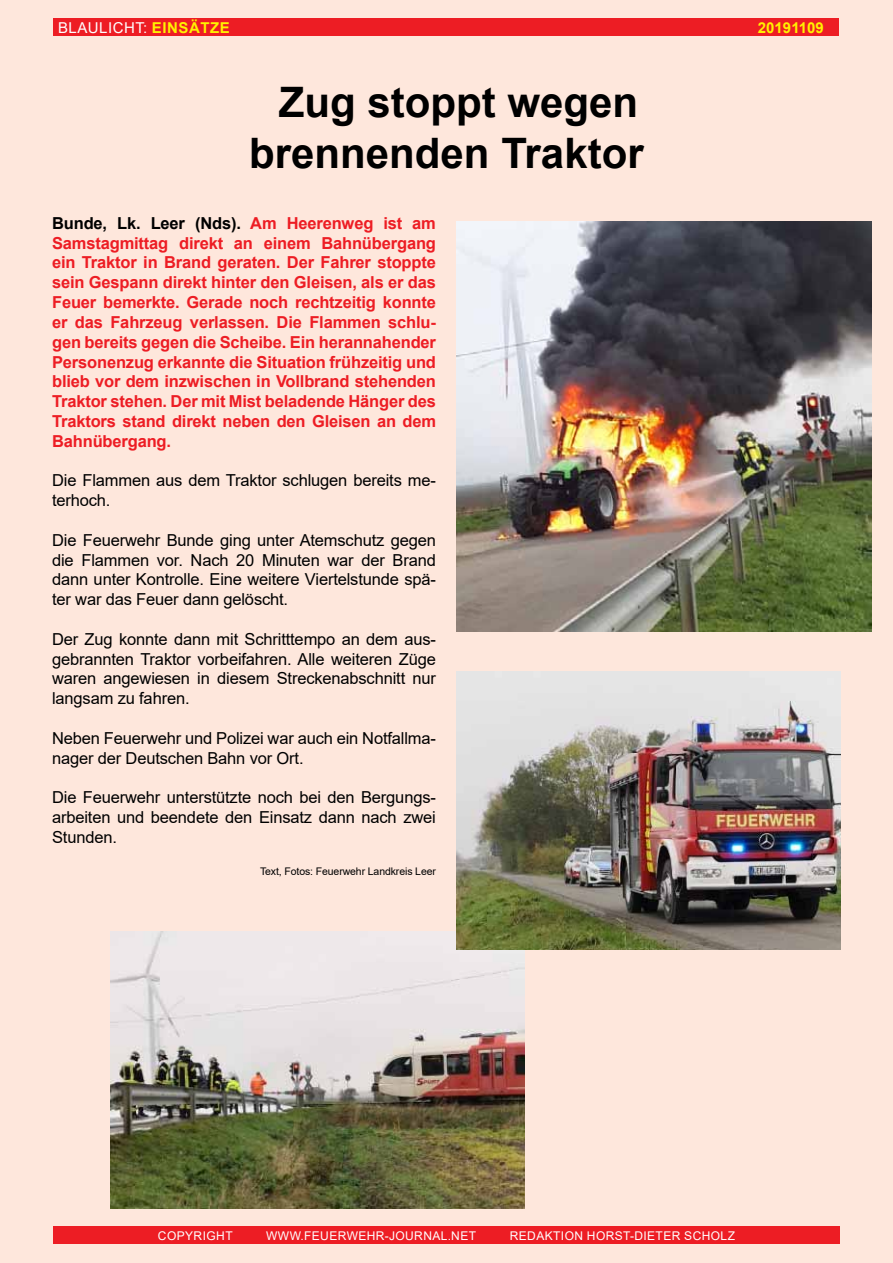
<style>
.page{position:relative;width:893px;height:1263px;background:#fee7dc}
.page>*{position:absolute;margin:0;border:0;box-sizing:border-box;transform-origin:0 0}
.t1{font:700 42px/51px "Arial";color:#000;text-align:center}
.t2{font:16.5px/19.8px "Arial";letter-spacing:-.01em;color:#000;text-align:justify}
.t3{font:700 16.5px/19.8px "Arial";letter-spacing:-.01em;color:#ed1d24;text-align:justify}
.t4{font:15px "Arial";letter-spacing:.035em;color:#fff}
.t5{font:700 15px "Arial";color:#fff200}
.t6{font:12px "Arial";letter-spacing:.035em;color:#fff}
.t7{font:10.5px "Arial";color:#000}
.s1{font-weight:700;color:#fff200}
.s2{color:#000}
</style>
<div class="page">
<div style="left:53px;top:1226px;width:787px;height:18px;background:#ed1d24"></div>
<div style="left:54px;top:18px;width:785px;height:18px;background:#ed1d24"></div>
<img style="left:457px;top:221px;width:414px;height:410px">
<img style="left:111px;top:931px;width:414px;height:278px">
<img style="left:457px;top:672px;width:384px;height:277px">
<p class="t4" style="left:58px;top:17px;width:171px">Blaulicht: <span class="s1">Einsätze</span></p>
<p class="t5" style="left:758px;top:17px;width:67px">20191109</p>
<h1 class="t1" style="left:249px;top:77px;width:396px">Zug stoppt wegen brennenden Traktor</h1>
<p class="t3" style="left:52px;top:213px;width:385px"><span class="s2">Bunde, Lk. Leer (Nds).</span> Am Heerenweg ist am Samstagmittag direkt an einem Bahnübergang ein Traktor in Brand geraten. Der Fahrer stoppte sein Gespann direkt hinter den Gleisen, als er das Feuer bemerkte. Gerade noch rechtzeitig konnte er das Fahrzeug verlassen. Die Flammen schlu&shy;gen bereits gegen die Scheibe. Ein herannahender Personenzug erkannte die Situation frühzeitig und blieb vor dem inzwischen in Vollbrand stehenden Traktor stehen. Der mit Mist beladende Hänger des Traktors stand direkt neben den Gleisen an dem Bahnübergang.</p>
<p class="t2" style="left:52px;top:470px;width:385px">Die Flammen aus dem Traktor schlugen bereits me&shy;terhoch.</p>
<p class="t2" style="left:52px;top:530px;width:385px">Die Feuerwehr Bunde ging unter Atemschutz gegen die Flammen vor. Nach 20 Minuten war der Brand dann unter Kontrolle. Eine weitere Viertelstunde spä&shy;ter war das Feuer dann gelöscht.</p>
<p class="t2" style="left:52px;top:629px;width:386px">Der Zug konnte dann mit Schritttempo an dem aus&shy;gebrannten Traktor vorbeifahren. Alle weiteren Züge waren angewiesen in diesem Streckenabschnitt nur langsam zu fahren.</p>
<p class="t2" style="left:52px;top:728px;width:385px">Neben Feuerwehr und Polizei war auch ein Notfallma&shy;nager der Deutschen Bahn vor Ort.</p>
<p class="t2" style="left:52px;top:787px;width:385px">Die Feuerwehr unterstützte noch bei den Bergungs&shy;arbeiten und beendete den Einsatz dann nach zwei Stunden.</p>
<p class="t7" style="left:260px;top:864px;width:178px">Text, Fotos: Feuerwehr Landkreis Leer</p>
<p class="t6" style="left:158px;top:1227px;width:76px">Copyright</p>
<p class="t6" style="left:266px;top:1227px;width:211px">www.feuerwehr-journal.net</p>
<p class="t6" style="left:510px;top:1227px;width:227px">Redaktion Horst-Dieter Scholz</p>
</div>
